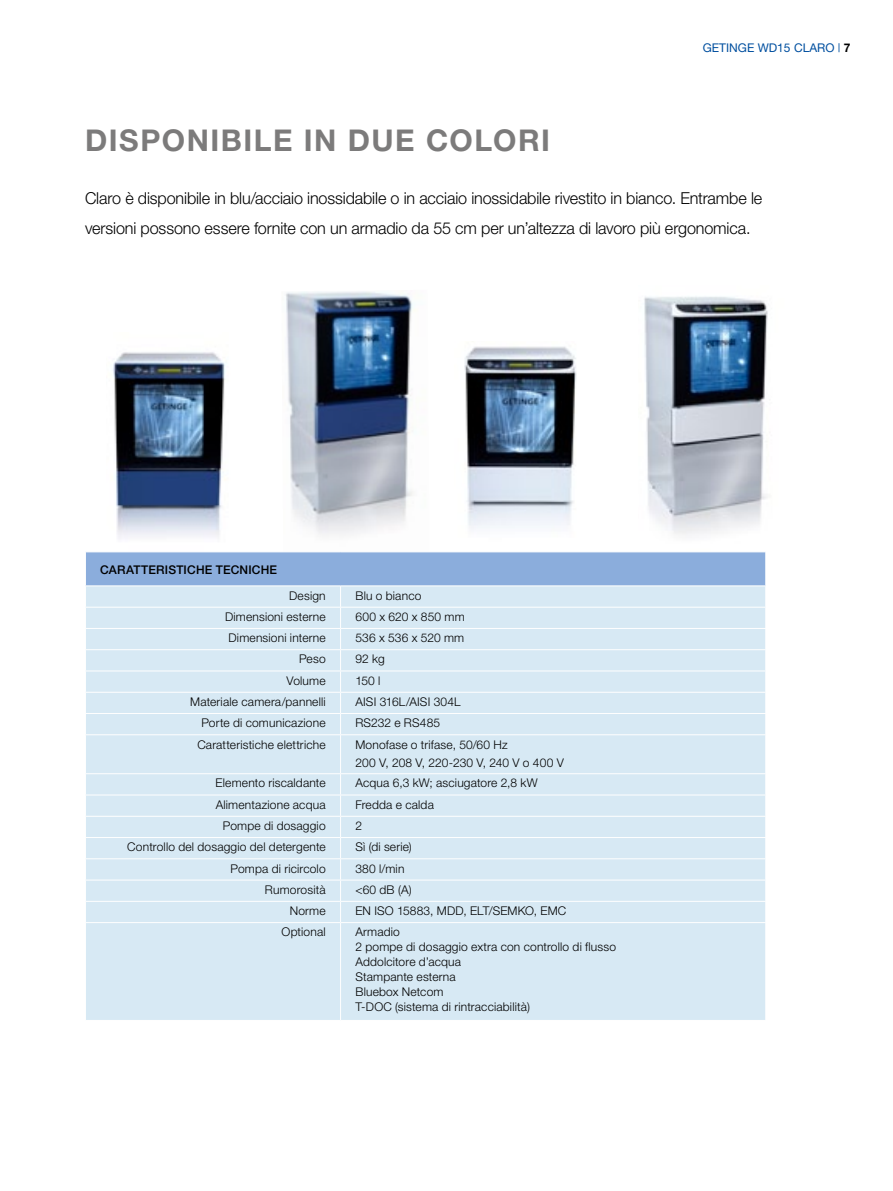
<style>
.page{position:relative;width:893px;height:1191px;background:#fff}
.page>*{position:absolute;margin:0;border:0;box-sizing:border-box;transform-origin:0 0}
.t1{font:700 30px "Helvetica Neue";letter-spacing:.05em;color:#7c7b7b}
.t2{font:300 16.5px/30px "Helvetica Neue";letter-spacing:-.01em;color:#000}
.t3{font:300 12px/15px "Helvetica Neue";letter-spacing:.015em;color:#000}
.t4{font:500 12px "Helvetica Neue";letter-spacing:.015em;color:#000}
.t5{font:12px "Helvetica Neue";color:#004f9f}
.s1{font-weight:700;color:#000}
</style>
<div class="page">
<img style="left:285px;top:291px;width:131px;height:244px">
<img style="left:644px;top:296px;width:124px;height:239px">
<img style="left:464px;top:346px;width:113px;height:183px">
<img style="left:113px;top:352px;width:112px;height:187px">
<div style="left:86px;top:735px;width:679px;height:285px;background:#d7e9f4"></div>
<svg style="left:85px;top:552px;width:681px;height:182px;background:#cbdff0"></svg>
<hr style="left:340px;top:735px;width:1px;height:38px;background:#fff">
<hr style="left:85px;top:773px;width:256px;height:1px;background:#fff">
<hr style="left:341px;top:773px;width:425px;height:1px;background:#fff">
<hr style="left:85px;top:794px;width:256px;height:1px;background:#fff">
<hr style="left:341px;top:794px;width:425px;height:1px;background:#fff">
<hr style="left:85px;top:816px;width:256px;height:1px;background:#fff">
<hr style="left:341px;top:816px;width:425px;height:1px;background:#fff">
<hr style="left:85px;top:837px;width:256px;height:1px;background:#fff">
<hr style="left:341px;top:837px;width:425px;height:1px;background:#fff">
<hr style="left:85px;top:858px;width:256px;height:1px;background:#fff">
<hr style="left:341px;top:858px;width:425px;height:1px;background:#fff">
<hr style="left:85px;top:879px;width:256px;height:1px;background:#fff">
<hr style="left:341px;top:879px;width:425px;height:1px;background:#fff">
<hr style="left:85px;top:901px;width:256px;height:1px;background:#fff">
<hr style="left:341px;top:901px;width:425px;height:1px;background:#fff">
<svg style="left:340px;top:774px;width:1px;height:148px"></svg>
<hr style="left:85px;top:922px;width:256px;height:1px;background:#fff">
<hr style="left:341px;top:922px;width:425px;height:1px;background:#fff">
<hr style="left:340px;top:923px;width:1px;height:97px;background:#fff">
<h1 class="t1" style="left:85px;top:122px;width:466px">DISPONIBILE IN DUE COLORI</h1>
<p class="t5" style="left:703px;top:41px;width:149px">GETINGE WD15 CLARO | <span class="s1">7</span></p>
<h2 class="t2" style="left:85px;top:183px;width:679px">Claro è disponibile in blu/acciaio inossidabile o in acciaio inossidabile rivestito in bianco. Entrambe le versioni possono essere fornite con un armadio da 55 cm per un’altezza di lavoro più ergonomica.</h2>
<p class="t4" style="left:100px;top:562px;width:178px">CARATTERISTICHE TECNICHE</p>
<p class="t3" style="left:289px;top:587px;width:38px">Design</p>
<p class="t3" style="left:355px;top:587px;width:68px">Blu o bianco</p>
<p class="t3" style="left:225px;top:609px;width:102px">Dimensioni esterne</p>
<p class="t3" style="left:355px;top:609px;width:111px">600 x 620 x 850 mm</p>
<p class="t3" style="left:229px;top:630px;width:99px">Dimensioni interne</p>
<p class="t3" style="left:355px;top:630px;width:110px">536 x 536 x 520 mm</p>
<p class="t3" style="left:299px;top:651px;width:28px">Peso</p>
<p class="t3" style="left:355px;top:651px;width:31px">92 kg</p>
<p class="t3" style="left:287px;top:672px;width:41px">Volume</p>
<p class="t3" style="left:355px;top:672px;width:27px">150 l</p>
<p class="t3" style="left:190px;top:694px;width:137px">Materiale camera/pannelli</p>
<p class="t3" style="left:355px;top:694px;width:107px">AISI 316L/AISI 304L</p>
<p class="t3" style="left:201px;top:715px;width:126px">Porte di comunicazione</p>
<p class="t3" style="left:355px;top:715px;width:86px">RS232 e RS485</p>
<p class="t3" style="left:197px;top:736px;width:130px">Caratteristiche elettriche</p>
<p class="t3" style="left:355px;top:735px;width:210px;line-height:18px">Monofase o trifase, 50/60 Hz<br>200 V, 208 V, 220-230 V, 240 V o 400 V</p>
<p class="t3" style="left:216px;top:775px;width:112px">Elemento riscaldante</p>
<p class="t3" style="left:355px;top:775px;width:184px">Acqua 6,3 kW; asciugatore 2,8 kW</p>
<p class="t3" style="left:216px;top:796px;width:111px">Alimentazione acqua</p>
<p class="t3" style="left:355px;top:796px;width:80px">Fredda e calda</p>
<p class="t3" style="left:223px;top:818px;width:104px">Pompe di dosaggio</p>
<p class="t3" style="left:355px;top:818px;width:8px">2</p>
<p class="t3" style="left:127px;top:839px;width:200px">Controllo del dosaggio del detergente</p>
<p class="t3" style="left:355px;top:839px;width:58px">Sì (di serie)</p>
<p class="t3" style="left:231px;top:860px;width:97px">Pompa di ricircolo</p>
<p class="t3" style="left:355px;top:860px;width:50px">380 l/min</p>
<p class="t3" style="left:265px;top:881px;width:62px">Rumorosità</p>
<p class="t3" style="left:355px;top:881px;width:58px">&lt;60 dB (A)</p>
<p class="t3" style="left:290px;top:903px;width:37px">Norme</p>
<p class="t3" style="left:355px;top:903px;width:212px">EN ISO 15883, MDD, ELT/SEMKO, EMC</p>
<p class="t3" style="left:281px;top:924px;width:46px">Optional</p>
<p class="t3" style="left:355px;top:924px;width:262px">Armadio<br>2 pompe di dosaggio extra con controllo di flusso<br>Addolcitore d’acqua<br>Stampante esterna<br>Bluebox Netcom<br>T-DOC (sistema di rintracciabilità)</p>
</div>
